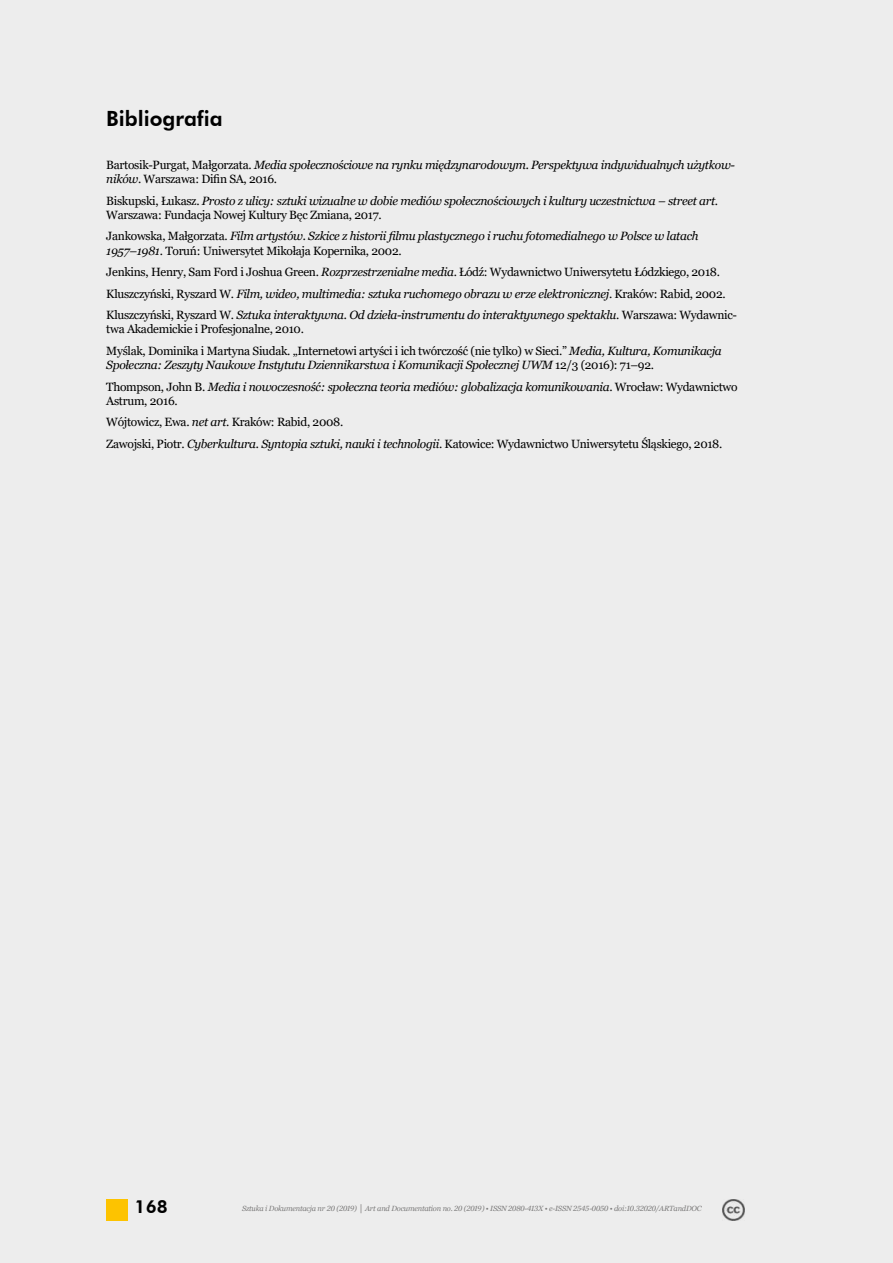
<style>
.page{position:relative;width:893px;height:1263px;background:#ededed}
.page>*{position:absolute;margin:0;border:0;box-sizing:border-box;transform-origin:0 0}
.t1{font:800 21px "Futura BT";color:#000}
.t2{font:800 18px "Futura BT";color:#000}
.t3{font:italic 12px/14.2px "Georgia";letter-spacing:-.025em;color:#000}
.t4{font:12px/21.5px "Georgia";letter-spacing:-.025em;color:#000}
.t5{font:italic 7.5px "Georgia";letter-spacing:-.025em;color:#7c7b7b}
.s1{font-style:normal}
.s2{font-style:italic}
</style>
<div class="page">
<img style="left:723px;top:1199px;width:21px;height:21px">
<div style="left:106px;top:1199px;width:22px;height:21px;background:#fdc300"></div>
<h1 class="t1" style="left:106px;top:106px;width:118px">Bibliografia</h1>
<p class="t3" style="left:106px;top:158px;width:630px"><span class="s1">Bartosik-Purgat, Małgorzata.</span> Media społecznościowe na rynku międzynarodowym. Perspektywa indywidualnych użytkow&shy;ników<span class="s1">. Warszawa: Difin SA, 2016.</span></p>
<p class="t3" style="left:106px;top:194px;width:613px"><span class="s1">Biskupski, Łukasz.</span> Prosto z ulicy: sztuki wizualne w dobie mediów społecznościowych i kultury uczestnictwa – street art<span class="s1">.<br>Warszawa: Fundacja Nowej Kultury Bęc Zmiana, 2017.</span></p>
<p class="t3" style="left:106px;top:229px;width:594px"><span class="s1">Jankowska, Małgorzata.</span> Film artystów. Szkice z historii filmu plastycznego i ruchu fotomedialnego w Polsce w latach<br>1957–1981<span class="s1">. Toruń: Uniwersytet Mikołaja Kopernika, 2002.</span></p>
<p class="t4" style="left:106px;top:262px;width:632px">Jenkins, Henry, Sam Ford i Joshua Green. <span class="s2">Rozprzestrzenialne media</span>. Łódź: Wydawnictwo Uniwersytetu Łódzkiego, 2018.<br>Kluszczyński, Ryszard W. <span class="s2">Film, wideo, multimedia: sztuka ruchomego obrazu w erze elektronicznej</span>. Kraków: Rabid, 2002.<br>Kluszczyński, Ryszard W. <span class="s2">Sztuka interaktywna. Od dzieła-instrumentu do interaktywnego spektaklu</span>. Warszawa: Wydawnic-</p>
<p class="t4" style="left:106px;top:319px;width:617px">twa Akademickie i Profesjonalne, 2010.<br>Myślak, Dominika i Martyna Siudak. „Internetowi artyści i ich twórczość (nie tylko) w Sieci.” <span class="s2">Media, Kultura, Komunikacja</span></p>
<p class="t3" style="left:106px;top:354px;width:633px;line-height:21.5px">Społeczna: Zeszyty Naukowe Instytutu Dziennikarstwa i Komunikacji Społecznej UWM <span class="s1">12/3 (2016): 71–92.<br>Thompson, John B.</span> Media i nowoczesność: społeczna teoria mediów: globalizacja komunikowania<span class="s1">. Wrocław: Wydawnictwo</span></p>
<p class="t4" style="left:106px;top:390px;width:618px">Astrum, 2016.<br>Wójtowicz, Ewa. <span class="s2">net art</span>. Kraków: Rabid, 2008.<br>Zawojski, Piotr. <span class="s2">Cyberkultura. Syntopia sztuki, nauki i technologii</span>. Katowice: Wydawnictwo Uniwersytetu Śląskiego, 2018.</p>
<h2 class="t2" style="left:135px;top:1195px;width:35px">168</h2>
<p class="t5" style="left:242px;top:1203px;width:461px">Sztuka i Dokumentacja nr 20 (2019) │ Art and Documentation no. 20 (2019) • ISSN 2080-413X • e-ISSN 2545-0050 • doi:10.32020/ARTandDOC</p>
</div>
